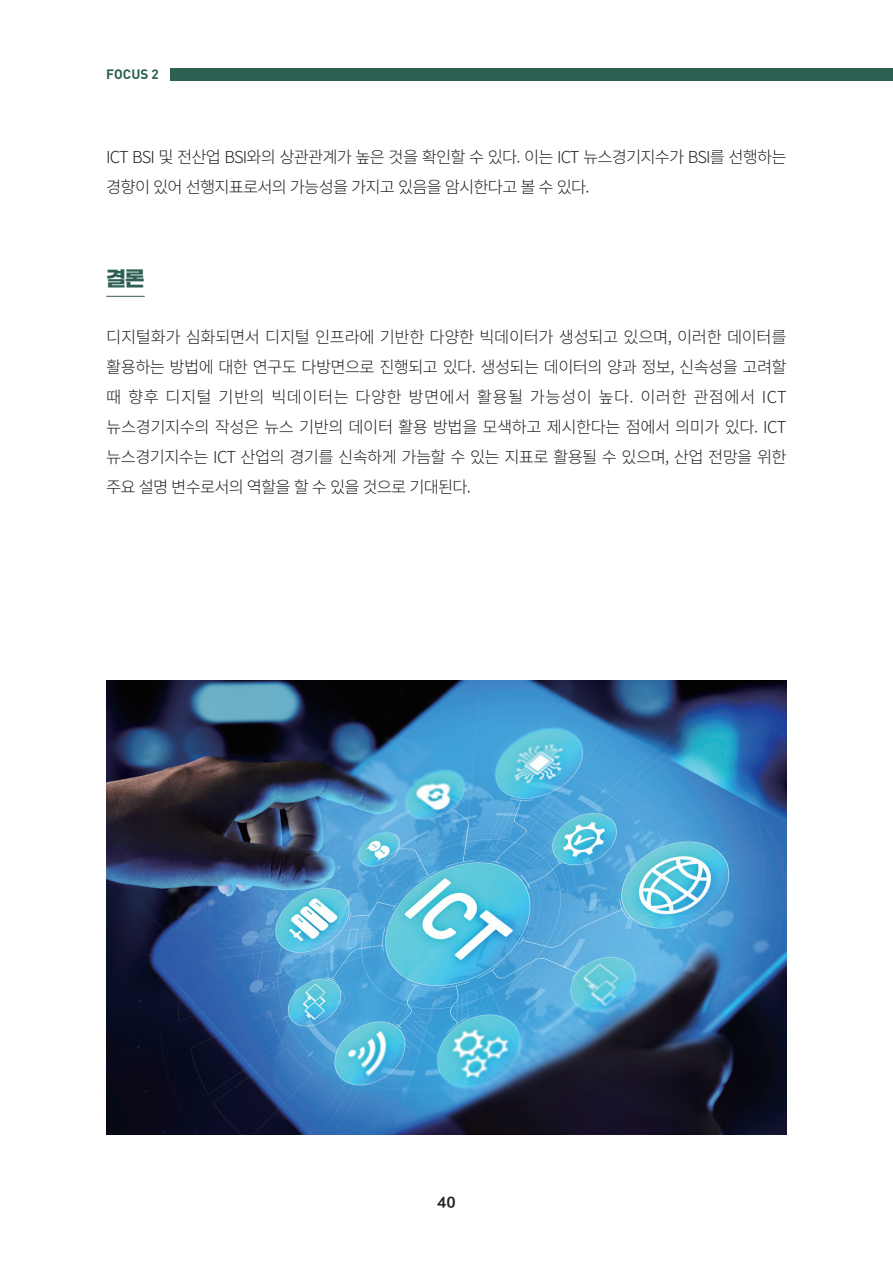
<style>
.page{position:relative;width:893px;height:1263px;background:#fff}
.page>*{position:absolute;margin:0;border:0;box-sizing:border-box;transform-origin:0 0}
.t1{font:19.5px "Jalnan Gothic";color:#2d5f53}
.t2{font:300 16.5px/30px "Noto Sans CJ Kkr";letter-spacing:-.05em;color:#231f20}
.t3{font:15px "SD Gothic Neoa Uni g Bd";color:#231f20}
.t4{font:700 13.5px "DIN Pro";color:#2d5f53}
</style>
<div class="page">
<div style="left:170px;top:68px;width:723px;height:13px;background:#2d5f53"></div>
<hr style="left:106px;top:296px;width:39px;height:1px;background:#2d5f53">
<img style="left:106px;top:681px;width:681px;height:453px">
<p class="t4" style="left:106px;top:65px;width:54px">FOCUS 2</p>
<p class="t2" style="left:106px;top:143px;width:682px">ICT BSI 및 전산업 BSI와의 상관관계가 높은 것을 확인할 수 있다. 이는 ICT 뉴스경기지수가 BSI를 선행하는 경향이 있어 선행지표로서의 가능성을 가지고 있음을 암시한다고 볼 수 있다.</p>
<p class="t1" style="left:106px;top:266px;width:40px">결론</p>
<p class="t2" style="left:106px;top:322px;width:682px;text-align:justify">디지털화가 심화되면서 디지털 인프라에 기반한 다양한 빅데이터가 생성되고 있으며, 이러한 데이터를 활용하는 방법에 대한 연구도 다방면으로 진행되고 있다. 생성되는 데이터의 양과 정보, 신속성을 고려할 때 향후 디지털 기반의 빅데이터는 다양한 방면에서 활용될 가능성이 높다. 이러한 관점에서 ICT 뉴스경기지수의 작성은 뉴스 기반의 데이터 활용 방법을 모색하고 제시한다는 점에서 의미가 있다. ICT 뉴스경기지수는 ICT 산업의 경기를 신속하게 가늠할 수 있는 지표로 활용될 수 있으며, 산업 전망을 위한 주요 설명 변수로서의 역할을 할 수 있을 것으로 기대된다.</p>
<p class="t3" style="left:437px;top:1195px;width:20px">40</p>
</div>
